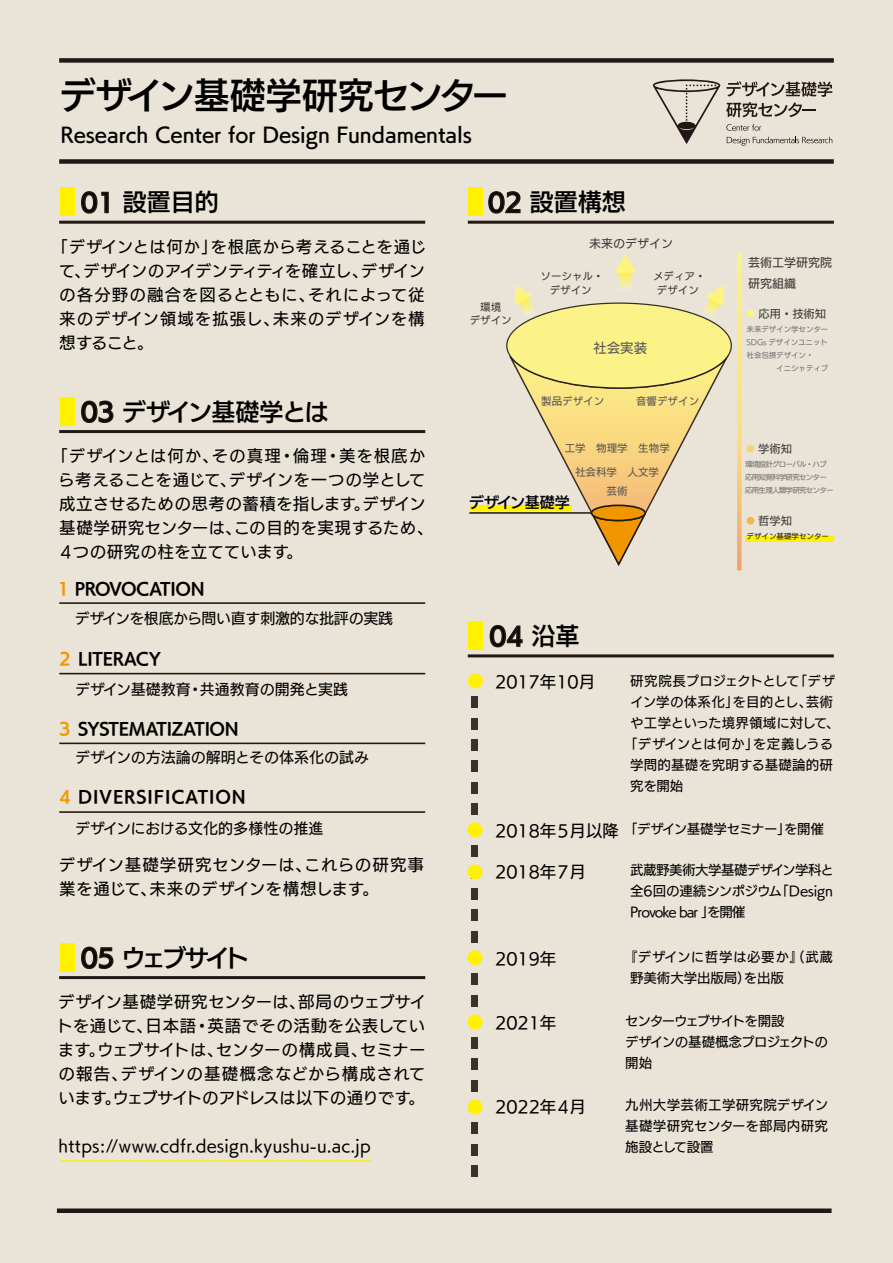
<style>
.page{position:relative;width:893px;height:1263px;background:#eae4d8}
.page>*{position:absolute;margin:0;border:0;box-sizing:border-box;transform-origin:0 0}
.t1{font:36px "KUD Kakugo Large Pr 6 DB";letter-spacing:-.015em;color:#000}
.t2{font:24px "KUD Kakugo Large Pr 6 DB";color:#000}
.t3{font:24px "KUD Kakugo Large Pr 6 DB";letter-spacing:-.02em;color:#000}
.t4{font:24px "KUD Kakugo Large Pr 6 DB";letter-spacing:-.14em;color:#000}
.t5{font:19.5px "KUD Kakugo Large Pr 6 DB";color:#000}
.t6{font:16.5px/24px "KUD Kakugo Small Pr 6 M";letter-spacing:.025em;color:#000;text-align:justify}
.t7{font:16.5px "KUD Kakugo Small Pr 6 B";letter-spacing:-.025em;color:#000}
.t8{font:16.5px "KUD Kakugo Small Pr 6 M";color:#000}
.t9{font:16.5px "KUD Kakugo Small Pr 6 B";letter-spacing:.05em;color:#000}
.t10{font:15px "KUD Kakugo Small Pr 6 M";letter-spacing:-.015em;color:#000}
.t11{font:15px "KUD Kakugo Large Pr 6 DB";letter-spacing:-.01em;color:#000}
.t12{font:13.5px/21px "KUD Kakugo Small Pr 6 M";letter-spacing:-.01em;color:#000;text-align:justify}
.t13{font:13.5px/21px "KUD Kakugo Small Pr 6 M";letter-spacing:-.07em;color:#000}
.t14{font:13.5px "KUD Kakugo Small Pr 6 M";letter-spacing:.02em;color:#000}
.t15{font:13.5px "KUD Kakugo Small Pr 6 M";letter-spacing:.015em;color:#000}
.t16{font:13.5px "KUD Kakugo Small Pr 6 M";color:#595757}
.t17{font:12px/21px "KUD Kakugo Small Pr 6 M";color:#3e3a39}
.t18{font:11.25px "KUD Kakugo Small Pr 6 M";color:#3e3a39}
.t19{font:10.5px "KUD Kakugo Small Pr 6 M";color:#595757}
.t20{font:10.5px/13.5px "KUD Kakugo Small Pr 6 M";color:#3e3a39;text-align:center}
.t21{font:7.5px/13.2px "KUD Kakugo Small Pr 6 M";letter-spacing:-.01em;color:#727171}
.t22{font:7.5px/13.2px "KUD Kakugo Small Pr 6 M";letter-spacing:-.1em;color:#727171}
.t23{font:7.5px "KUD Kakugo Small Pr 6 M";color:#231815}
.s1{color:#f39800}
</style>
<div class="page">
<div style="left:745px;top:536px;width:88px;height:6px;background:#fff100"></div>
<div style="left:471px;top:505px;width:101px;height:5px;background:#fff100"></div>
<div style="left:59px;top:58px;width:775px;height:5px;background:#231815"></div>
<div style="left:59px;top:159px;width:775px;height:5px;background:#231815"></div>
<div style="left:57px;top:1208px;width:775px;height:5px;background:#231815"></div>
<svg style="left:726px;top:81px;width:106px;height:36px"></svg>
<svg style="left:653px;top:79px;width:67px;height:65px"></svg>
<svg style="left:726px;top:124px;width:35px;height:7px"></svg>
<svg style="left:727px;top:137px;width:105px;height:9px"></svg>
<hr style="left:59px;top:430px;width:366px;height:3px;background:#231815">
<svg style="left:81px;top:400px;width:33px;height:23px"></svg>
<hr style="left:59px;top:602px;width:366px;height:2px;background:#231815">
<hr style="left:59px;top:673px;width:366px;height:1px;background:#231815">
<hr style="left:59px;top:742px;width:366px;height:2px;background:#231815">
<hr style="left:59px;top:811px;width:366px;height:2px;background:#231815">
<div style="left:471px;top:718px;width:6px;height:12px;background:#3a302e"></div>
<div style="left:471px;top:696px;width:6px;height:12px;background:#3a302e"></div>
<div style="left:471px;top:782px;width:6px;height:11px;background:#3a302e"></div>
<div style="left:471px;top:760px;width:6px;height:12px;background:#3a302e"></div>
<div style="left:471px;top:739px;width:6px;height:12px;background:#3a302e"></div>
<div style="left:471px;top:845px;width:6px;height:12px;background:#3a302e"></div>
<div style="left:471px;top:803px;width:6px;height:12px;background:#3a302e"></div>
<div style="left:471px;top:909px;width:6px;height:12px;background:#3a302e"></div>
<div style="left:471px;top:888px;width:6px;height:12px;background:#3a302e"></div>
<div style="left:471px;top:867px;width:6px;height:12px;background:#aca013"></div>
<div style="left:471px;top:973px;width:6px;height:12px;background:#3a302e"></div>
<div style="left:471px;top:931px;width:6px;height:12px;background:#3a302e"></div>
<div style="left:471px;top:1037px;width:6px;height:12px;background:#3a302e"></div>
<div style="left:471px;top:995px;width:6px;height:11px;background:#3a302e"></div>
<div style="left:471px;top:1080px;width:6px;height:11px;background:#3a302e"></div>
<div style="left:471px;top:1058px;width:6px;height:12px;background:#3a302e"></div>
<div style="left:471px;top:1165px;width:6px;height:12px;background:#3a302e"></div>
<div style="left:471px;top:1143px;width:6px;height:12px;background:#3a302e"></div>
<div style="left:471px;top:1122px;width:6px;height:12px;background:#3a302e"></div>
<div style="left:60px;top:397px;width:14px;height:29px;background:#fff100"></div>
<hr style="left:59px;top:221px;width:366px;height:3px;background:#231815">
<svg style="left:81px;top:191px;width:28px;height:23px"></svg>
<div style="left:60px;top:187px;width:14px;height:29px;background:#fff100"></div>
<hr style="left:468px;top:221px;width:366px;height:3px;background:#231815">
<svg style="left:488px;top:191px;width:33px;height:23px"></svg>
<div style="left:468px;top:187px;width:15px;height:29px;background:#fff100"></div>
<hr style="left:59px;top:976px;width:366px;height:3px;background:#231815">
<svg style="left:81px;top:946px;width:33px;height:24px"></svg>
<div style="left:60px;top:943px;width:14px;height:29px;background:#fff100"></div>
<hr style="left:468px;top:654px;width:366px;height:3px;background:#231815">
<svg style="left:489px;top:625px;width:34px;height:23px"></svg>
<div style="left:468px;top:621px;width:15px;height:29px;background:#fff100"></div>
<svg style="left:737px;top:253px;width:5px;height:317px;background:#f7d889"></svg>
<div style="left:747px;top:310px;width:7px;height:7px;background:#fcf388;border-radius:50%"></div>
<div style="left:747px;top:445px;width:7px;height:7px;background:#f6d56f;border-radius:50%"></div>
<div style="left:747px;top:517px;width:7px;height:8px;background:#f5b54d;border-radius:50%"></div>
<svg style="left:506px;top:285px;width:226px;height:281px"></svg>
<svg style="left:620px;top:273px;width:11px;height:18px"></svg>
<svg style="left:614px;top:253px;width:23px;height:20px"></svg>
<hr style="left:469px;top:512px;width:122px;height:2px;background:#231815">
<hr style="left:60px;top:1160px;width:312px;height:2px;background:#fff100">
<div style="left:468px;top:674px;width:15px;height:15px;background:#fff100;border-radius:50%"></div>
<div style="left:468px;top:822px;width:14px;height:15px;background:#fff100;border-radius:50%"></div>
<div style="left:468px;top:864px;width:14px;height:15px;background:#fff100;border-radius:50%"></div>
<div style="left:468px;top:950px;width:14px;height:15px;background:#fff100;border-radius:50%"></div>
<div style="left:468px;top:1014px;width:14px;height:15px;background:#fff100;border-radius:50%"></div>
<div style="left:468px;top:1099px;width:14px;height:15px;background:#fff100;border-radius:50%"></div>
<h1 class="t1" style="left:60px;top:76px;width:450px">デザイン基礎学研究センター</h1>
<p class="t5" style="left:60px;top:124px;width:413px">Research Center for Design Fundamentals</p>
<h2 class="t2" style="left:81px;top:189px;width:139px">01 設置目的</h2>
<h2 class="t2" style="left:488px;top:189px;width:139px">02 設置構想</h2>
<p class="t6" style="left:59px;top:235px;width:369px;text-indent:-8px">「デザインとは何か」を根底から考えることを通じて、デザインのアイデンティティを確立し、デザインの各分野の融合を図るとともに、それによって従来のデザイン領域を拡張し、未来のデザインを構想すること。</p>
<h2 class="t3" style="left:81px;top:398px;width:249px">03 デザイン基礎学とは</h2>
<p class="t6" style="left:58px;top:444px;width:377px;text-align:left;text-indent:-7px">「デザインとは何か、その真理・倫理・美を根底から考えることを通じて、デザインを一つの学として成立させるための思考の蓄積を指します。デザイン基礎学研究センターは、この目的を実現するため、<br>４つの研究の柱を立てています。</p>
<p class="t17" style="left:589px;top:233px;width:85px">未来のデザイン</p>
<p class="t20" style="left:470px;top:300px;width:43px">環境<br>デザイン</p>
<p class="t20" style="left:541px;top:270px;width:64px">ソーシャル・デザイン</p>
<p class="t20" style="left:653px;top:270px;width:54px">メディア・デザイン</p>
<p class="t16" style="left:593px;top:340px;width:55px">社会実装</p>
<p class="t19" style="left:541px;top:396px;width:64px">製品デザイン</p>
<p class="t19" style="left:636px;top:396px;width:64px">音響デザイン</p>
<p class="t19" style="left:565px;top:442px;width:106px">工学　物理学　生物学</p>
<p class="t19" style="left:575px;top:467px;width:96px">社会科学　人文学　</p>
<p class="t11" style="left:469px;top:494px;width:102px">デザイン基礎学</p>
<p class="t17" style="left:748px;top:252px;width:85px">芸術工学研究院研究組織</p>
<p class="t21" style="left:747px;top:322px;width:83px">未来デザイン学センター<br>SDGs デザインユニット社会包摂デザイン・<br>　　　　イニシャティブ</p>
<p class="t18" style="left:759px;top:308px;width:69px">応用・技術知</p>
<p class="t18" style="left:758px;top:442px;width:35px">学術知</p>
<p class="t22" style="left:745px;top:458px;width:90px">環境設計グローバル・ハブ応用知覚科学研究センター応用生理人類学研究センター</p>
<p class="t23" style="left:747px;top:531px;width:84px">デザイン基礎学センター</p>
<p class="t18" style="left:758px;top:514px;width:35px">哲学知</p>
<p class="t7" style="left:55px;top:579px;width:151px"><span class="s1">１</span> PROVOCATION</p>
<p class="t10" style="left:75px;top:610px;width:320px">デザインを根底から問い直す刺激的な批評の実践</p>
<p class="t7" style="left:59px;top:650px;width:104px"><span class="s1">2</span> LITERACY</p>
<p class="t10" style="left:75px;top:681px;width:275px">デザイン基礎教育・共通教育の開発と実践</p>
<p class="t7" style="left:59px;top:720px;width:181px"><span class="s1">3</span> SYSTEMATIZATION</p>
<p class="t10" style="left:75px;top:749px;width:296px">デザインの方法論の解明とその体系化の試み</p>
<p class="t9" style="left:59px;top:787px;width:188px"><span class="s1">4</span> DIVERSIFICATION</p>
<p class="t10" style="left:75px;top:820px;width:250px">デザインにおける文化的多様性の推進</p>
<p class="t6" style="left:59px;top:853px;width:367px">デザイン基礎学研究センターは、これらの研究事業を通じて、未来のデザインを構想します。</p>
<h2 class="t4" style="left:81px;top:944px;width:170px">05 ウェブサイト</h2>
<p class="t6" style="left:57px;top:990px;width:371px">デザイン基礎学研究センターは、部局のウェブサイトを通じて、日本語・英語でその活動を公表しています。ウェブサイトは、センターの構成員、セミナーの報告、デザインの基礎概念などから構成されています。ウェブサイトのアドレスは以下の通りです。</p>
<p class="t6" style="left:59px;top:1134px;width:314px">https://www.cdfr.design.kyushu-u.ac.jp</p>
<h2 class="t2" style="left:489px;top:623px;width:91px">04 沿革</h2>
<p class="t12" style="left:630px;top:670px;width:206px">研究院長プロジェクトとして「デザ</p>
<p class="t14" style="left:630px;top:694px;width:204px">イン学の体系化」を目的とし、芸術</p>
<p class="t12" style="left:630px;top:712px;width:211px">や工学といった境界領域に対して、</p>
<p class="t12" style="left:624px;top:733px;width:211px">「デザインとは何か」を定義しうる</p>
<p class="t15" style="left:630px;top:757px;width:204px">学問的基礎を究明する基礎論的研</p>
<p class="t12" style="left:630px;top:775px;width:55px">究を開始</p>
<p class="t12" style="left:624px;top:819px;width:202px">「デザイン基礎学セミナー」を開催</p>
<p class="t12" style="left:630px;top:860px;width:205px">武蔵野美術大学基礎デザイン学科と全6回の連続シンポジウム「Design Provoke bar 」を開催</p>
<p class="t12" style="left:630px;top:947px;width:204px;text-indent:-6px">『デザインに哲学は必要か』（武蔵野美術大学出版局）を出版</p>
<p class="t13" style="left:625px;top:1011px;width:205px">センターウェブサイトを開設　<br>デザインの基礎概念プロジェクトの開始</p>
<p class="t12" style="left:625px;top:1095px;width:205px">九州大学芸術工学研究院デザイン基礎学研究センターを部局内研究施設として設置</p>
<p class="t8" style="left:495px;top:673px;width:102px">2017年10月</p>
<p class="t8" style="left:495px;top:821px;width:125px">2018年５月以降</p>
<p class="t8" style="left:495px;top:863px;width:92px">2018年７月</p>
<p class="t6" style="left:495px;top:947px;width:63px">2019年</p>
<p class="t6" style="left:495px;top:1011px;width:63px">2021年</p>
<p class="t8" style="left:495px;top:1097px;width:92px">2022年４月</p>
</div>
